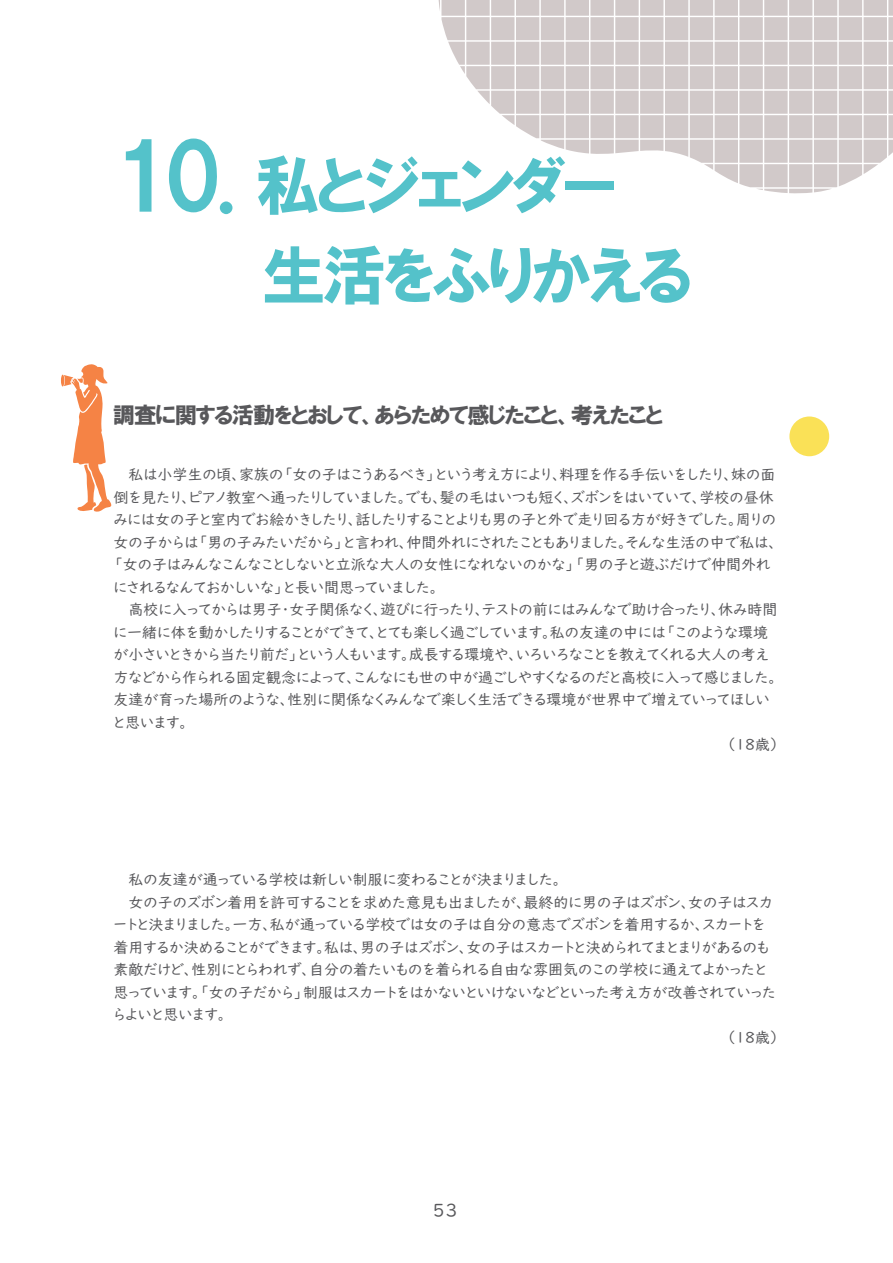
<style>
.page{position:relative;width:893px;height:1263px;background:#fff}
.page>*{position:absolute;margin:0;border:0;box-sizing:border-box;transform-origin:0 0}
.t1{font:64.5px/90px "HGP Soei Kakugothic UB";letter-spacing:-.06em;color:#54c2ca}
.t2{font:22.5px "HGP Soei Kakugothic UB";letter-spacing:-.06em;color:#58585b}
.t3{font:18px "UD Digi Kyokasho NP R";color:#58585b}
.t4{font:15px "UD Digi Kyokasho NK R";color:#58585b}
.s1{font-size:90px}
</style>
<div class="page">
<svg style="left:61px;top:364px;width:50px;height:148px"></svg>
<div style="left:789px;top:416px;width:40px;height:40px;background:#fae157;border-radius:50%"></div>
<svg style="left:438px;top:0;width:455px;height:193px;fill:#d1c9c9"></svg>
<h1 class="t1" style="left:114px;top:140px;width:580px"><span class="s1">10.</span> 私とジェンダー<br>　　 生活をふりかえる</h1>
<h2 class="t2" style="left:113px;top:404px;width:552px">調査に関する活動をとおして、あらためて感じたこと、考えたこと</h2>
<p class="t4" style="left:114px;top:466px;width:663px">　　私は小学生の頃、家族の「女の子はこうあるべき」という考え方により、料理を作る手伝いをしたり、妹の面</p>
<p class="t4" style="left:114px;top:488px;width:662px">倒を見たり、ピアノ教室へ通ったりしていました。でも、髪の毛はいつも短く、ズボンをはいていて、学校の昼休</p>
<p class="t4" style="left:114px;top:511px;width:664px">みには女の子と室内でお絵かきしたり、話したりすることよりも男の子と外で走り回る方が好きでした。周りの</p>
<p class="t4" style="left:114px;top:533px;width:664px">女の子からは「男の子みたいだから」と言われ、仲間外れにされたこともありました。そんな生活の中で私は、</p>
<p class="t4" style="left:114px;top:556px;width:658px">「女の子はみんなこんなことしないと立派な大人の女性になれないのかな」「男の子と遊ぶだけで仲間外れ</p>
<p class="t4" style="left:114px;top:578px;width:325px">にされるなんておかしいな」と長い間思っていました。</p>
<p class="t4" style="left:114px;top:601px;width:665px">　　高校に入ってからは男子・女子関係なく、遊びに行ったり、テストの前にはみんなで助け合ったり、休み時間</p>
<p class="t4" style="left:114px;top:623px;width:656px">に一緒に体を動かしたりすることができて、とても楽しく過ごしています。私の友達の中には「このような環境</p>
<p class="t4" style="left:114px;top:646px;width:657px">が小さいときから当たり前だ」という人もいます。成長する環境や、いろいろなことを教えてくれる大人の考え</p>
<p class="t4" style="left:114px;top:668px;width:664px">方などから作られる固定観念によって、こんなにも世の中が過ごしやすくなるのだと高校に入って感じました。</p>
<p class="t4" style="left:114px;top:691px;width:658px">友達が育った場所のような、性別に関係なくみんなで楽しく生活できる環境が世界中で増えていってほしい</p>
<p class="t4" style="left:114px;top:713px;width:75px">と思います。</p>
<p class="t4" style="left:726px;top:736px;width:55px">（18歳）</p>
<p class="t4" style="left:114px;top:871px;width:448px">　　私の友達が通っている学校は新しい制服に変わることが決まりました。</p>
<p class="t4" style="left:114px;top:893px;width:660px">　　女の子のズボン着用を許可することを求めた意見も出ましたが、最終的に男の子はズボン、女の子はスカ</p>
<p class="t4" style="left:114px;top:916px;width:653px">ートと決まりました。一方、私が通っている学校では女の子は自分の意志でズボンを着用するか、スカートを</p>
<p class="t4" style="left:114px;top:938px;width:657px">着用するか決めることができます。私は、男の子はズボン、女の子はスカートと決められてまとまりがあるのも</p>
<p class="t4" style="left:114px;top:961px;width:654px">素敵だけど、性別にとらわれず、自分の着たいものを着られる自由な雰囲気のこの学校に通えてよかったと</p>
<p class="t4" style="left:114px;top:983px;width:664px">思っています。「女の子だから」制服はスカートをはかないといけないなどといった考え方が改善されていった</p>
<p class="t4" style="left:114px;top:1006px;width:113px">らよいと思います。</p>
<p class="t4" style="left:726px;top:1028px;width:55px">（18歳）</p>
<p class="t3" style="left:433px;top:1200px;width:26px">53</p>
</div>
